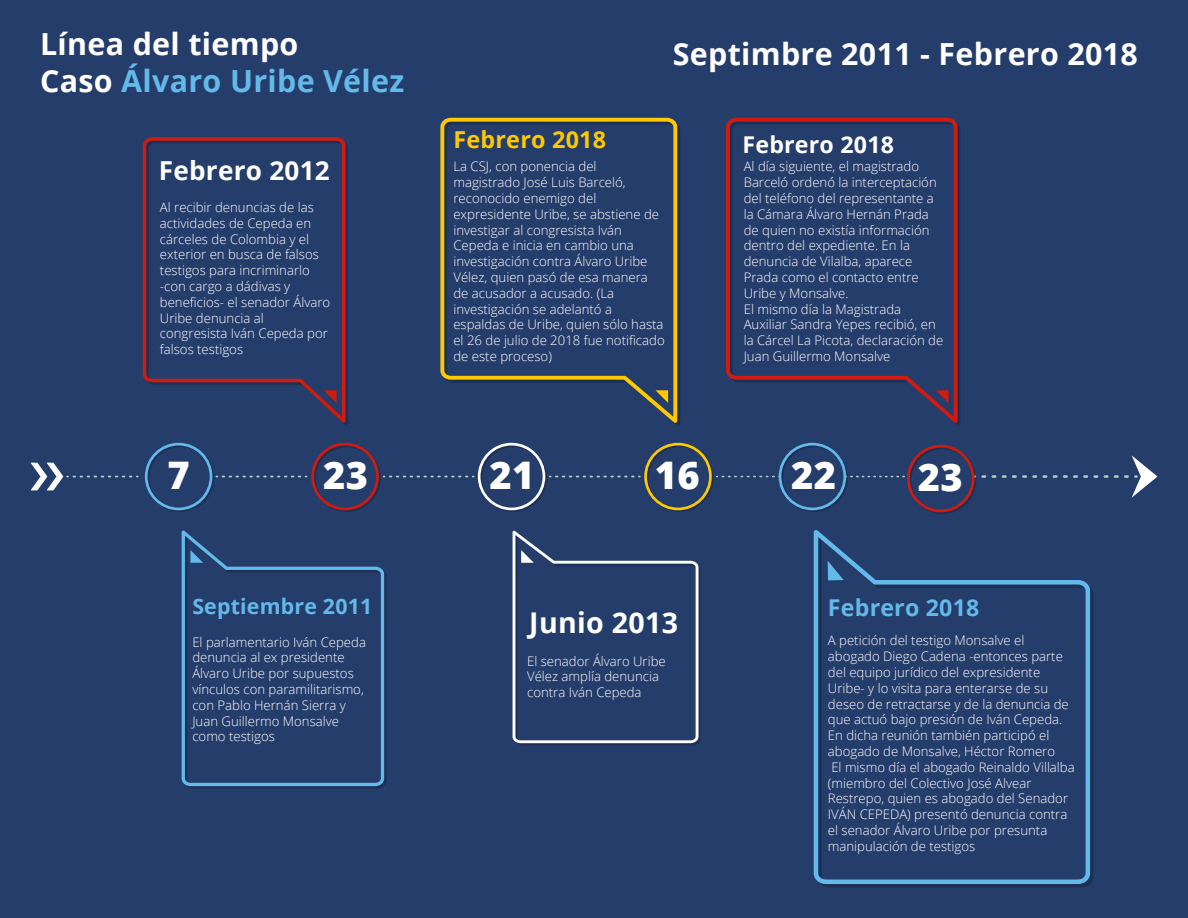
<style>
.page{position:relative;width:1188px;height:918px;background:#253d6b}
.page>*{position:absolute;margin:0;border:0;box-sizing:border-box;transform-origin:0 0}
.t1{font:800 37.95px "Open Sans";letter-spacing:.01em;color:#fff}
.t2{font:700 30.45px/36.6px "Open Sans";letter-spacing:.01em;color:#fff}
.t3{font:700 28.65px "Open Sans";letter-spacing:.01em;color:#fff}
.t4{font:700 26.1px "Open Sans";letter-spacing:.01em;color:#fff}
.t5{font:700 23.4px "Open Sans";letter-spacing:.01em;color:#fec900}
.t6{font:700 23.1px "Open Sans";letter-spacing:.01em;color:#63b9e9}
.t7{font:700 23.1px "Open Sans";letter-spacing:.01em;color:#fff}
.t8{font:700 21.3px "Open Sans";letter-spacing:.01em;color:#63b9e9}
.t9{font:300 13.2px/15.8px "Open Sans";color:#fff}
.s1{color:#63b9e9}
</style>
<div class="page">
<svg style="left:223px;top:476px;width:84px;height:1px"></svg>
<svg style="left:384px;top:476px;width:90px;height:1px"></svg>
<svg style="left:550px;top:476px;width:90px;height:1px"></svg>
<svg style="left:717px;top:476px;width:62px;height:1px"></svg>
<svg style="left:850px;top:476px;width:55px;height:1px"></svg>
<svg style="left:983px;top:455px;width:174px;height:43px"></svg>
<svg style="left:31px;top:463px;width:107px;height:27px"></svg>
<div style="left:313px;top:445px;width:68px;height:67px;border:3px solid #000;border-radius:50%"></div>
<div style="left:311px;top:443px;width:68px;height:67px;border:3px solid #d21b10;border-radius:50%"></div>
<div style="left:480px;top:445px;width:67px;height:67px;border:3px solid #000;border-radius:50%"></div>
<div style="left:478px;top:443px;width:67px;height:67px;border:3px solid #fff;border-radius:50%"></div>
<div style="left:646px;top:445px;width:68px;height:67px;border:3px solid #000;border-radius:50%"></div>
<div style="left:644px;top:443px;width:68px;height:67px;border:3px solid #fec900;border-radius:50%"></div>
<div style="left:147px;top:445px;width:67px;height:67px;border:3px solid #000;border-radius:50%"></div>
<div style="left:145px;top:443px;width:67px;height:67px;border:3px solid #63b9e9;border-radius:50%"></div>
<div style="left:780px;top:445px;width:68px;height:67px;border:3px solid #000;border-radius:50%"></div>
<div style="left:779px;top:443px;width:67px;height:67px;border:3px solid #63b9e9;border-radius:50%"></div>
<div style="left:909px;top:447px;width:67px;height:67px;border:3px solid #000;border-radius:50%"></div>
<div style="left:907px;top:445px;width:68px;height:67px;border:3px solid #d21b10;border-radius:50%"></div>
<svg style="left:181px;top:530px;width:205px;height:258px"></svg>
<svg style="left:190px;top:550px;width:13px;height:13px"></svg>
<svg style="left:512px;top:530px;width:189px;height:215px"></svg>
<svg style="left:813px;top:530px;width:279px;height:356px"></svg>
<svg style="left:828px;top:561px;width:16px;height:19px"></svg>
<svg style="left:142px;top:137px;width:205px;height:288px"></svg>
<svg style="left:324px;top:390px;width:13px;height:13px"></svg>
<svg style="left:440px;top:117px;width:239px;height:309px"></svg>
<svg style="left:655px;top:390px;width:13px;height:13px"></svg>
<svg style="left:726px;top:117px;width:234px;height:309px"></svg>
<svg style="left:936px;top:390px;width:12px;height:13px"></svg>
<h2 class="t2" style="left:40px;top:25px;width:366px">Línea del tiempo<br>Caso <span class="s1">Álvaro Uribe Vélez</span></h2>
<h2 class="t2" style="left:673px;top:35px;width:467px">Septimbre 2011 - Febrero 2018</h2>
<h3 class="t4" style="left:159px;top:152px;width:173px">Febrero 2012</h3>
<p class="t9" style="left:160px;top:199px;width:172px">Al recibir denuncias de las actividades de Cepeda en cárceles de Colombia y el exterior en busca de falsos testigos para incriminarlo -con cargo a dádivas y beneficios- el senador Álvaro<br>Uribe denuncia al congresista Iván Cepeda por falsos testigos</p>
<h3 class="t5" style="left:453px;top:123px;width:154px">Febrero 2018</h3>
<h3 class="t7" style="left:743px;top:128px;width:153px">Febrero 2018</h3>
<p class="t9" style="left:453px;top:158px;width:213px">La CSJ, con ponencia del magistrado José Luis Barceló, reconocido enemigo del expresidente Uribe, se abstiene de investigar al congresista Iván<br>Cepeda e inicia en cambio una investigación contra Álvaro Uribe<br>Vélez, quien pasó de esa manera de acusador a acusado. (La investigación se adelantó a espaldas de Uribe, quien sólo hasta el 26 de julio de 2018 fue notificado de este proceso)</p>
<p class="t9" style="left:744px;top:158px;width:201px">Al día siguiente, el magistrado<br>Barceló ordenó la interceptación del teléfono del representante a la Cámara Álvaro Hernán Prada de quien no existía información dentro del expediente. En la denuncia de Vilalba, aparece<br>Prada como el contacto entre<br>Uribe y Monsalve.<br>El mismo día la Magistrada<br>Auxiliar Sandra Yepes recibió, en la Cárcel La Picota, declaración de<br>Juan Guillermo Monsalve</p>
<h1 class="t1" style="left:168px;top:446px;width:24px">7</h1>
<h1 class="t1" style="left:323px;top:446px;width:46px">23</h1>
<h1 class="t1" style="left:490px;top:446px;width:46px">21</h1>
<h1 class="t1" style="left:655px;top:446px;width:46px">16</h1>
<h1 class="t1" style="left:791px;top:446px;width:46px">22</h1>
<h1 class="t1" style="left:918px;top:448px;width:46px">23</h1>
<h3 class="t8" style="left:192px;top:591px;width:181px">Septiembre 2011</h3>
<p class="t9" style="left:192px;top:634px;width:175px">El parlamentario Iván Cepeda denuncia al ex presidente<br>Álvaro Uribe por supuestos vínculos con paramilitarismo, con Pablo Hernán Sierra y<br>Juan Guillermo Monsalve como testigos</p>
<h3 class="t3" style="left:529px;top:603px;width:150px">Junio 2013</h3>
<p class="t9" style="left:527px;top:653px;width:140px">El senador Álvaro Uribe<br>Vélez amplía denuncia contra Iván Cepeda</p>
<h3 class="t6" style="left:828px;top:592px;width:153px">Febrero 2018</h3>
<p class="t9" style="left:828px;top:632px;width:248px">A petición del testigo Monsalve el abogado Diego Cadena -entonces parte del equipo jurídico del expresidente Uribe- y lo visita para enterarse de su deseo de retractarse y de la denuncia de que actuó bajo presión de Iván Cepeda.<br>En dicha reunión también participó el abogado de Monsalve, Héctor Romero<br>El mismo día el abogado Reinaldo Villalba (miembro del Colectivo José Alvear Restrepo, quien es abogado del Senador IVÁN CEPEDA) presentó denuncia contra el senador Álvaro Uribe por presunta manipulación de testigos</p>
</div>
